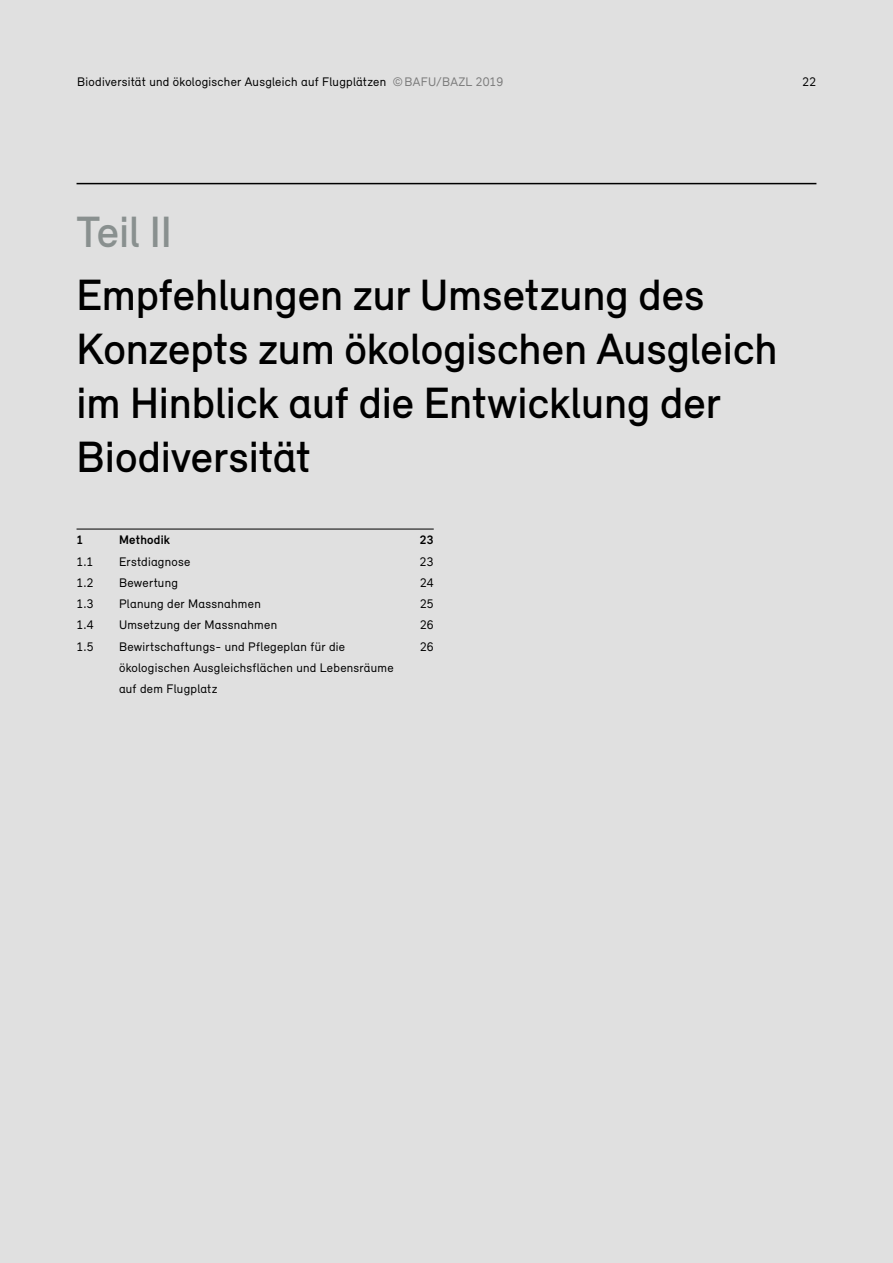
<style>
.page{position:relative;width:893px;height:1263px;background:#e0e0e0}
.page>*{position:absolute;margin:0;border:0;box-sizing:border-box;transform-origin:0 0}
._13_Zwischenseite_Teile_13_Teil_Kapitelti{font:500 45px/54px "Relevant";color:#000}
._13_Zwischenseite_Teile_13_Titel_Teil_Num{font:500 45px "Relevant";letter-spacing:-.005em;color:#89908f}
.t1{font:12.75px/21.3px "Relevant";letter-spacing:.02em;color:#000}
.t2{font:700 12.75px "Relevant";letter-spacing:.015em;color:#000}
.s1{color:#7c7c7c}
</style>
<div class="page">
<hr style="left:77px;top:183px;width:739px;height:1px;background:#000">
<hr style="left:77px;top:529px;width:357px;height:1px;background:#000">
<p class="t1" style="left:77px;top:71px;width:427px">Biodiversität und ökologischer Ausgleich auf Flugplätzen <span class="s1">©BAFU/BAZL 2019</span></p>
<p class="t1" style="left:802px;top:71px;width:15px">22</p>
<h1 class="_13_Zwischenseite_Teile_13_Titel_Teil_Num" style="left:77px;top:204px;width:97px">Teil II</h1>
<h1 class="_13_Zwischenseite_Teile_13_Teil_Kapitelti" style="left:77px;top:267px;width:703px">Empfehlungen zur Umsetzung des<br>Konzepts zum ökologischen Ausgleich im Hinblick auf die Entwicklung der<br>Biodiversität</h1>
<p class="t2" style="left:77px;top:532px;width:8px">1</p>
<p class="t2" style="left:119px;top:532px;width:53px">Methodik</p>
<p class="t2" style="left:420px;top:532px;width:15px">23</p>
<p class="t1" style="left:77px;top:550px;width:18px">1.1</p>
<p class="t1" style="left:119px;top:550px;width:73px">Erstdiagnose</p>
<p class="t1" style="left:420px;top:550px;width:15px">23</p>
<p class="t1" style="left:77px;top:572px;width:19px">1.2</p>
<p class="t1" style="left:119px;top:572px;width:60px">Bewertung</p>
<p class="t1" style="left:420px;top:572px;width:15px">24</p>
<p class="t1" style="left:77px;top:593px;width:19px">1.3</p>
<p class="t1" style="left:119px;top:593px;width:143px">Planung der Massnahmen</p>
<p class="t1" style="left:420px;top:593px;width:15px">25</p>
<p class="t1" style="left:77px;top:614px;width:19px">1.4</p>
<p class="t1" style="left:119px;top:614px;width:160px">Umsetzung der Massnahmen</p>
<p class="t1" style="left:420px;top:614px;width:15px">26</p>
<p class="t1" style="left:77px;top:635px;width:19px">1.5</p>
<p class="t1" style="left:119px;top:635px;width:228px">Bewirtschaftungs- und Pflegeplan für die</p>
<p class="t1" style="left:420px;top:635px;width:15px">26</p>
<p class="t1" style="left:119px;top:657px;width:276px">ökologischen Ausgleichsflächen und Lebensräume auf dem Flugplatz</p>
</div>
